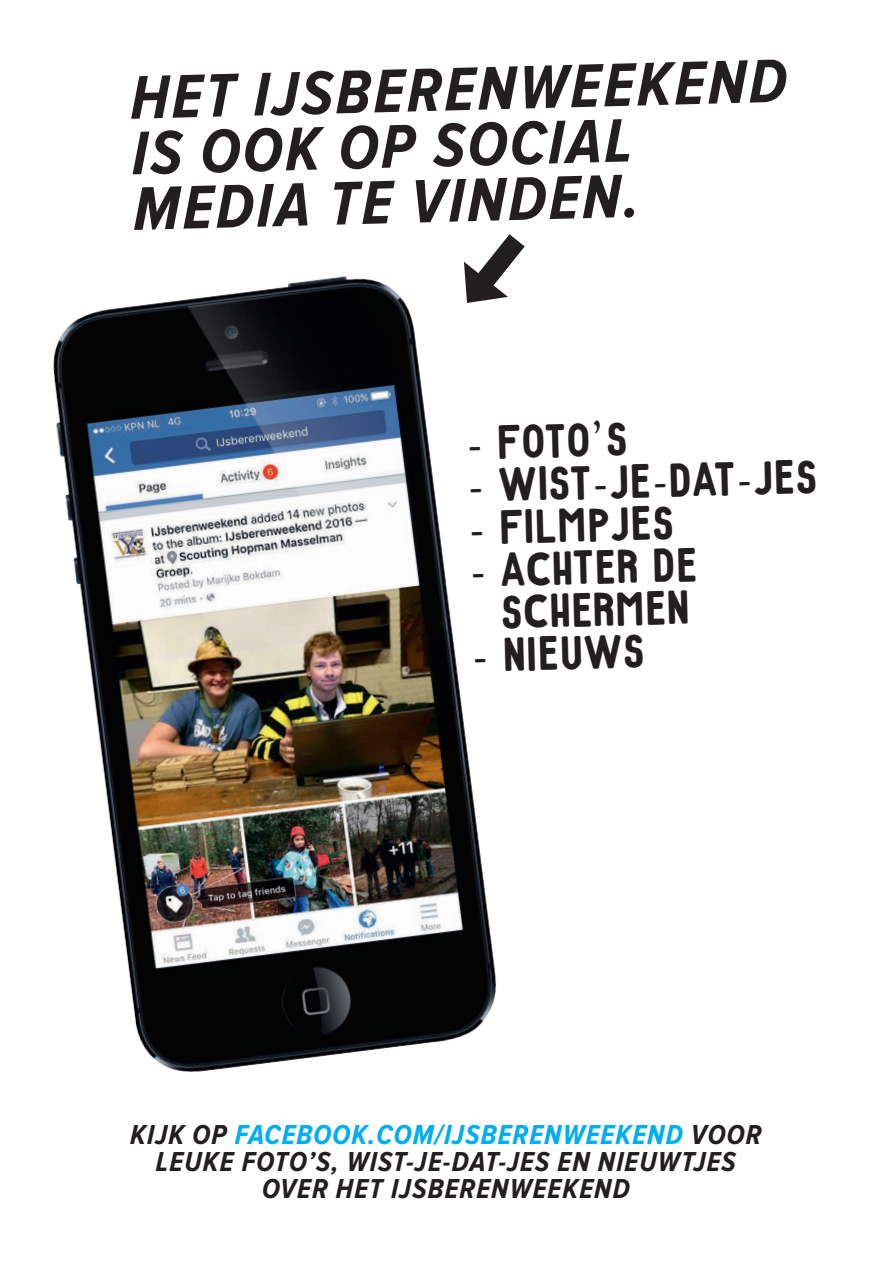
<style>
.page{position:relative;width:893px;height:1263px;background:#fff}
.page>*{position:absolute;margin:0;border:0;box-sizing:border-box;transform-origin:0 0}
.t1{font:italic 700 63.6px/55.8px "Proxima Nova A Cond";color:#231f20}
.t2{font:47.7px/42.3px "Retrosans";color:#231f20;text-align:center}
.t3{font:italic 700 28.5px/27.2px "Proxima Nova A Cond";letter-spacing:.04em;color:#231f20;text-align:center}
.s1{color:#00aeef}
</style>
<div class="page">
<img style="left:53px;top:308px;width:65px;height:577px">
<img style="left:118px;top:234px;width:407px;height:838px">
<h1 class="t1" style="left:130px;top:66px;width:658px;rotate:-1deg">HET IJSBERENWEEKEND<br>IS OOK OP SOCIAL<br>MEDIA TE VINDEN.</h1>
<h2 class="t2" style="left:467px;top:422px;width:161px;rotate:-1deg">- FOTO’S</h2>
<h2 class="t2" style="left:468px;top:463px;width:350px;rotate:-1deg">- WIST-JE-DAT-JES</h2>
<h2 class="t2" style="left:469px;top:506px;width:206px;rotate:-1deg">- FILMPJES</h2>
<h2 class="t2" style="left:470px;top:549px;width:228px;rotate:-1deg">- ACHTER DE<br>SCHERMEN</h2>
<h2 class="t2" style="left:472px;top:634px;width:173px;rotate:-1deg">- NIEUWS</h2>
<p class="t3" style="left:130px;top:1120px;width:633px">KIJK OP <span class="s1">FACEBOOK.COM/IJSBERENWEEKEND</span> VOOR<br>LEUKE FOTO’S, WIST-JE-DAT-JES EN NIEUWTJES<br>OVER HET IJSBERENWEEKEND</p>
</div>
